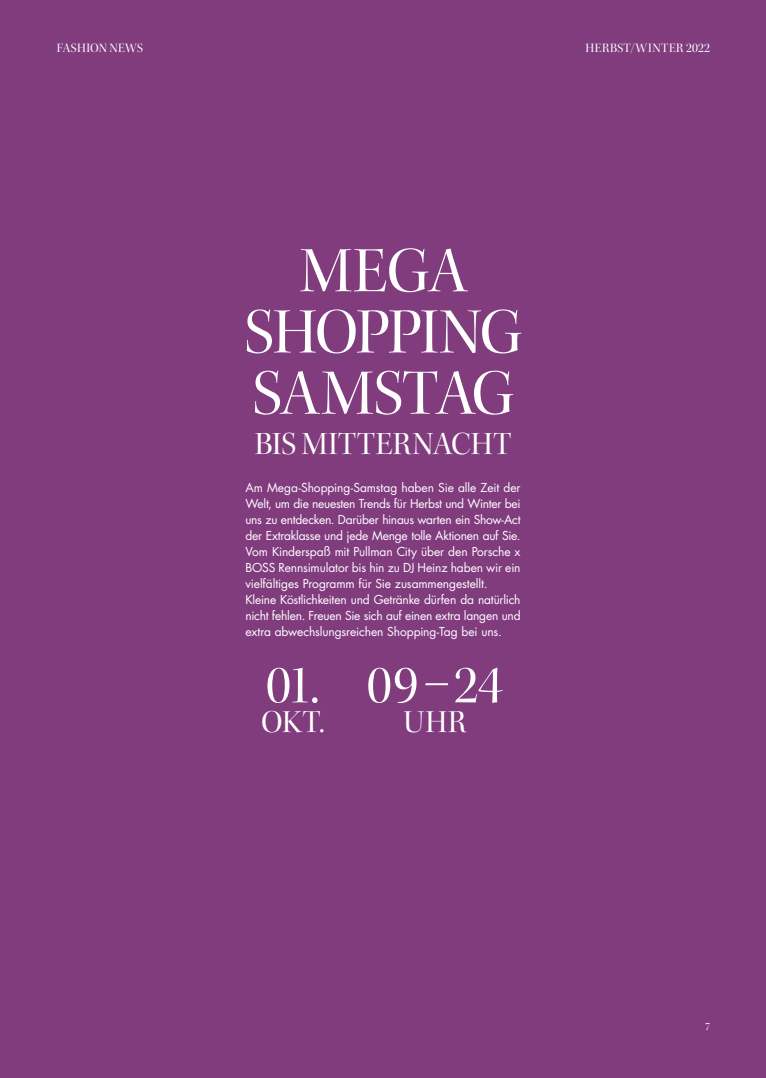
<style>
.page{position:relative;width:766px;height:1078px;background:#fff}
.page>*{position:absolute;margin:0;border:0;box-sizing:border-box;transform-origin:0 0}
.t1{font:65.3px/61.2px "Kepler Std Disp";letter-spacing:-.02em;color:#fff;text-align:center}
.t2{font:54.5px "Kepler Std Disp";color:#fff}
.t3{font:32.6px "Kepler Std Disp";letter-spacing:.005em;color:#fff}
.t4{font:32.3px "Kepler Std Disp";letter-spacing:.025em;color:#fff}
.t5{font:13px "Kepler Std Disp";letter-spacing:.025em;color:#fff}
.t6{font:12px/16px "Futura Std";letter-spacing:-.015em;color:#fff}
.t7{font:11px "Kepler Std Disp";color:#fff}
.s1{font-size:13.3px}
</style>
<div class="page">
<div style="left:0;top:0;width:765px;height:1077px;background:#813c7e"></div>
<p class="t5" style="left:57px;top:41px;width:88px">FASHION NEWS</p>
<p class="t5" style="left:585px;top:41px;width:126px">HERBST/WINTER <span class="s1">2022</span></p>
<h1 class="t1" style="left:244px;top:241px;width:279px">MEGA<br>SHOPPING<br>SAMSTAG</h1>
<h3 class="t3" style="left:255px;top:426px;width:258px">BIS MITTERNACHT</h3>
<p class="t6" style="left:245px;top:479px;width:277px">Am Mega-Shopping-Samstag haben Sie alle Zeit der Welt, um die neuesten Trends für Herbst und Winter bei uns zu entdecken. Darüber hinaus warten ein Show-Act der Extraklasse und jede Menge tolle Aktionen auf Sie.<br>Vom Kinderspaß mit Pullman City über den Porsche x BOSS Rennsimulator bis hin zu DJ Heinz haben wir ein vielfältiges Programm für Sie zusammengestellt.<br>Kleine Köstlichkeiten und Getränke dürfen da natürlich nicht fehlen. Freuen Sie sich auf einen extra langen und extra abwechslungsreichen Shopping-Tag bei uns.</p>
<h2 class="t2" style="left:266px;top:654px;width:55px">01.</h2>
<h3 class="t4" style="left:261px;top:704px;width:65px">OKT.</h3>
<h2 class="t2" style="left:367px;top:654px;width:137px">09–24</h2>
<h3 class="t4" style="left:403px;top:704px;width:64px">UHR</h3>
<p class="t7" style="left:705px;top:1019px;width:6px">7</p>
</div>
